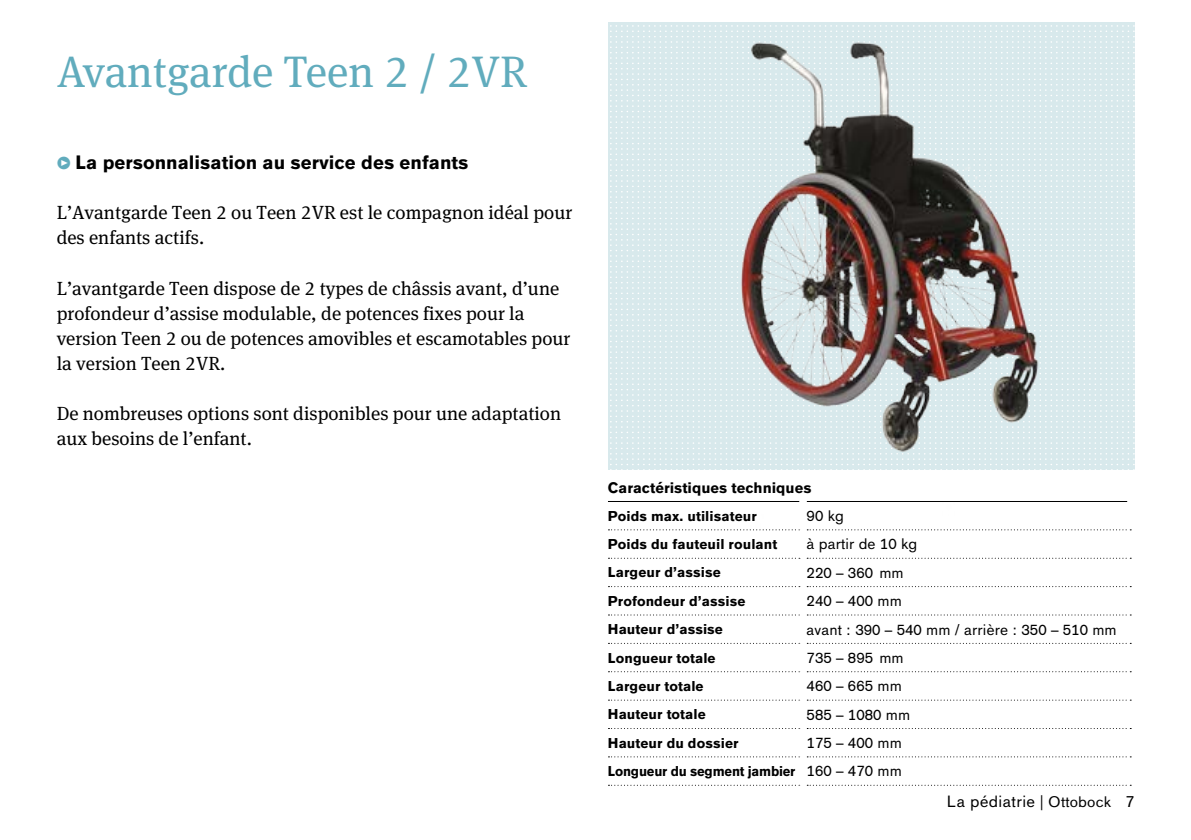
<style>
.page{position:relative;width:1191px;height:840px;background:#fff}
.page>*{position:absolute;margin:0;border:0;box-sizing:border-box;transform-origin:0 0}
.t1{font:44px "OBO Serif";color:#61acbd}
.t2{font:19px/25px "OBO Serif";color:#000}
.t3{font:700 19px "OBO Sans";color:#000}
.t4{font:16px "OBO Sans";letter-spacing:.025em;color:#000}
.t5{font:15px "OBO Sans";letter-spacing:.005em;color:#000}
.t6{font:700 15px "OBO Sans";color:#000}
.t7{font:700 14px "OBO Sans";letter-spacing:.005em;color:#000}
.t8{font:700 14px "OBO Sans";letter-spacing:-.015em;color:#000;scale:.95 1}
.s1{font-family:"OBO Serif";font-weight:400;font-size:17px;color:#61acbd}
.s2{font-weight:400;font-size:15px}
.s3{font-size:15px}
</style>
<div class="page">
<div style="left:608px;top:25px;width:526px;height:445px;background:#d8e9ec"></div>
<img style="left:679px;top:22px;width:427px;height:509px">
<svg style="left:608px;top:529px;width:191px;height:1px"></svg>
<svg style="left:807px;top:529px;width:324px;height:1px"></svg>
<svg style="left:608px;top:557px;width:188px;height:1px"></svg>
<svg style="left:807px;top:557px;width:324px;height:1px"></svg>
<svg style="left:608px;top:614px;width:191px;height:1px"></svg>
<svg style="left:807px;top:614px;width:324px;height:1px"></svg>
<svg style="left:608px;top:642px;width:188px;height:1px"></svg>
<svg style="left:807px;top:642px;width:324px;height:1px"></svg>
<svg style="left:608px;top:671px;width:191px;height:1px"></svg>
<svg style="left:807px;top:671px;width:324px;height:1px"></svg>
<svg style="left:608px;top:699px;width:191px;height:1px"></svg>
<svg style="left:807px;top:699px;width:324px;height:1px"></svg>
<svg style="left:608px;top:756px;width:191px;height:1px"></svg>
<svg style="left:807px;top:756px;width:324px;height:1px"></svg>
<svg style="left:608px;top:784px;width:188px;height:1px"></svg>
<svg style="left:807px;top:784px;width:324px;height:1px"></svg>
<hr style="left:608px;top:500px;width:191px;height:1px;background:#000">
<hr style="left:806px;top:500px;width:321px;height:1px;background:#000">
<div style="left:799px;top:500px;width:7px;height:29px;background:#fff"></div>
<div style="left:799px;top:529px;width:7px;height:29px;background:#fff"></div>
<h1 class="t1" style="left:57px;top:46px;width:472px">Avantgarde Teen 2 / 2VR</h1>
<p class="t3" style="left:57px;top:152px;width:413px"><span class="s1">•</span> La personnalisation au service des enfants</p>
<p class="t2" style="left:57px;top:200px;width:517px">L’Avantgarde Teen 2 ou Teen 2VR est le compagnon idéal pour des enfants actifs.</p>
<p class="t2" style="left:57px;top:275px;width:515px">L’avantgarde Teen dispose de 2 types de châssis avant, d’une profondeur d’assise modulable, de potences fixes pour la version Teen 2 ou de potences amovibles et escamotables pour la version Teen 2VR.</p>
<p class="t2" style="left:57px;top:400px;width:506px">De nombreuses options sont disponibles pour une adaptation aux besoins de l’enfant.</p>
<p class="t6" style="left:608px;top:478px;width:205px">Caractéristiques techniques</p>
<p class="t7" style="left:608px;top:507px;width:150px">Poids max. utilisateur</p>
<p class="t5" style="left:806px;top:506px;width:39px">90 kg</p>
<p class="t7" style="left:608px;top:535px;width:171px">Poids du fauteuil roulant</p>
<p class="t5" style="left:806px;top:535px;width:112px">à partir de 10 kg</p>
<p class="t7" style="left:608px;top:564px;width:114px">Largeur d’assise</p>
<p class="t5" style="left:806px;top:563px;width:99px">220 – 360 mm</p>
<p class="t7" style="left:608px;top:592px;width:139px">Profondeur d’assise</p>
<p class="t5" style="left:806px;top:592px;width:97px">240 – 400 mm</p>
<p class="t7" style="left:608px;top:620px;width:117px">Hauteur d’assise</p>
<p class="t5" style="left:806px;top:620px;width:312px">avant : 390 – 540 mm / arrière : 350 – 510 mm</p>
<p class="t7" style="left:608px;top:649px;width:109px">Longueur totale</p>
<p class="t5" style="left:806px;top:648px;width:99px">735 – 895 mm</p>
<p class="t7" style="left:608px;top:677px;width:97px">Largeur totale</p>
<p class="t5" style="left:806px;top:677px;width:97px">460 – 665 mm</p>
<p class="t7" style="left:608px;top:705px;width:99px">Hauteur totale</p>
<p class="t5" style="left:806px;top:705px;width:105px">585 – 1080 mm</p>
<p class="t7" style="left:608px;top:734px;width:132px">Hauteur du dossier</p>
<p class="t5" style="left:806px;top:733px;width:97px">175 – 400 mm</p>
<p class="t8" style="left:608px;top:762px;width:311px">Longueur du segment jambier <span class="s2">160 – 470 mm</span></p>
<p class="t4" style="left:946px;top:791px;width:189px">La pédiatrie <span class="s3">| Ottobock</span> 7</p>
</div>
